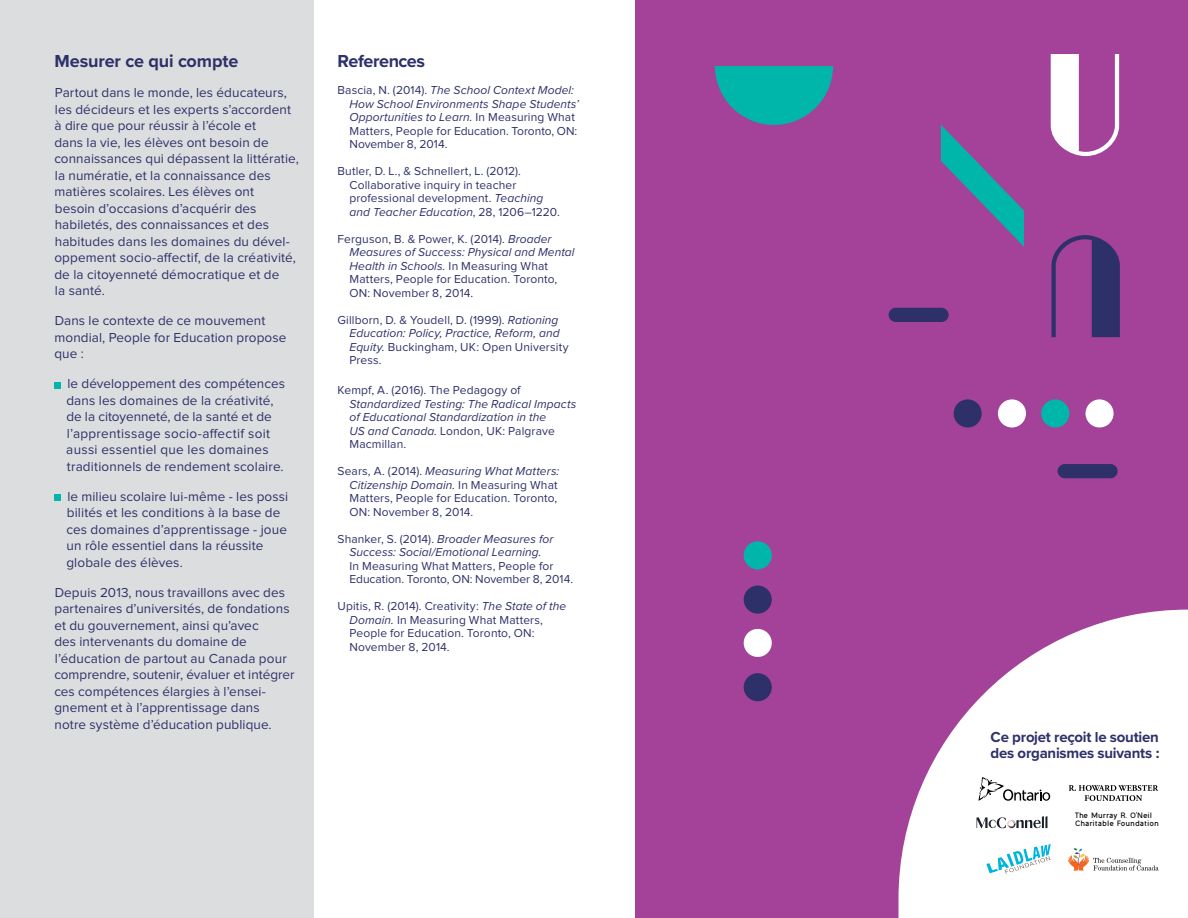
<style>
.page{position:relative;width:1188px;height:918px;background:#fff}
.page>*{position:absolute;margin:0;border:0;box-sizing:border-box;transform-origin:0 0}
.t1{font:700 18px "Proxima Nova";letter-spacing:-.01em;color:#2e3169}
.t2{font:700 15px/16.5px "Proxima Nova";letter-spacing:-.015em;color:#2e3169}
.t3{font:13.5px/16.5px "Proxima Nova";letter-spacing:.01em;color:#2e3169}
.t4{font:12px/13.5px "Proxima Nova";letter-spacing:.01em;color:#2e3169}
.t5{font:italic 12px/13.5px "Proxima Nova";letter-spacing:.005em;color:#2e3169}
.t6{font:700 7.05px/8.4px "Ogonek";color:#000}
.s1{font-style:italic}
.s2{font-style:normal}
</style>
<div class="page">
<div style="left:0;top:0;width:313px;height:918px;background:#dcddde"></div>
<svg style="left:54px;top:382px;width:6px;height:6px"></svg>
<svg style="left:54px;top:495px;width:6px;height:6px"></svg>
<div style="left:636px;top:0;width:552px;height:918px;background:#a34298"></div>
<svg style="left:715px;top:66px;width:118px;height:59px"></svg>
<div style="left:889px;top:308px;width:60px;height:14px;background:#2e3169;border-radius:7px"></div>
<div style="left:1058px;top:464px;width:60px;height:14px;background:#2e3169;border-radius:7px"></div>
<div style="left:954px;top:399px;width:28px;height:28px;background:#2e3169;border-radius:50%"></div>
<div style="left:998px;top:399px;width:28px;height:28px;background:#fff;border-radius:50%"></div>
<div style="left:1041px;top:399px;width:28px;height:28px;background:#00b6aa;border-radius:50%"></div>
<div style="left:1086px;top:399px;width:28px;height:28px;background:#fff;border-radius:50%"></div>
<div style="left:744px;top:673px;width:28px;height:28px;background:#2e3169;border-radius:50%"></div>
<div style="left:744px;top:629px;width:28px;height:28px;background:#fff;border-radius:50%"></div>
<div style="left:744px;top:586px;width:28px;height:28px;background:#2e3169;border-radius:50%"></div>
<div style="left:744px;top:541px;width:28px;height:28px;background:#00b6aa;border-radius:50%"></div>
<svg style="left:941px;top:125px;width:83px;height:122px"></svg>
<svg style="left:1051px;top:54px;width:68px;height:102px"></svg>
<svg style="left:1051px;top:235px;width:69px;height:102px"></svg>
<svg style="left:899px;top:610px;width:289px;height:308px;fill:#fff"></svg>
<svg style="left:977px;top:816px;width:70px;height:12px"></svg>
<svg style="left:1068px;top:848px;width:91px;height:23px;background:#eae0da"></svg>
<svg style="left:1069px;top:785px;width:89px;height:16px"></svg>
<svg style="left:986px;top:844px;width:65px;height:30px;background:#c7ebf3"></svg>
<svg style="left:979px;top:777px;width:71px;height:24px;background:#d4d4d4"></svg>
<h1 class="t1" style="left:55px;top:48px;width:185px">Mesurer ce qui compte</h1>
<p class="t3" style="left:54px;top:85px;width:246px">Partout dans le monde, les éducateurs, les décideurs et les experts s’accordent à dire que pour réussir à l’école et<br>dans la vie, les élèves ont besoin de connaissances qui dépassent la littératie, la numératie, et la connaissance des matières scolaires. Les élèves ont<br>besoin d’occasions d’acquérir des habiletés, des connaissances et des habitudes dans les domaines du dével&shy;oppement socio-affectif, de la créativité, de la citoyenneté démocratique et de<br>la santé.</p>
<p class="t3" style="left:54px;top:313px;width:233px">Dans le contexte de ce mouvement mondial, People for Education propose que :</p>
<p class="t3" style="left:66px;top:376px;width:220px">le développement des compétences dans les domaines de la créativité, de la citoyenneté, de la santé et de l’apprentissage socio-affectif soit aussi essentiel que les domaines traditionnels de rendement scolaire.</p>
<p class="t3" style="left:66px;top:489px;width:223px">le milieu scolaire lui-même - les possi bilités et les conditions à la base de ces domaines d’apprentissage - joue un rôle essentiel dans la réussite globale des élèves.</p>
<p class="t3" style="left:54px;top:585px;width:242px">Depuis 2013, nous travaillons avec des partenaires d’universités, de fondations et du gouvernement, ainsi qu’avec<br>des intervenants du domaine de l’éducation de partout au Canada pour comprendre, soutenir, évaluer et intégrer ces compétences élargies à l’ensei&shy;gnement et à l’apprentissage dans notre système d’éducation publique.</p>
<h1 class="t1" style="left:338px;top:48px;width:89px">References</h1>
<p class="t4" style="left:350px;top:84px;width:231px;text-indent:-12px">Bascia, N. (2014). <span class="s1">The School Context Model:<br>How School Environments Shape Students’ Opportunities to Learn.</span> In Measuring What Matters, People for Education. Toronto, ON:<br>November 8, 2014.</p>
<p class="t4" style="left:350px;top:165px;width:212px;text-indent:-12px">Butler, D. L., &amp; Schnellert, L. (2012).<br>Collaborative inquiry in teacher professional development. <span class="s1">Teaching and Teacher Education</span>, 28, 1206–1220.</p>
<p class="t4" style="left:350px;top:233px;width:227px;text-indent:-12px">Ferguson, B. &amp; Power, K. (2014). <span class="s1">Broader Measures of Success: Physical and Mental Health in Schools.</span> In Measuring What Matters, People for Education. Toronto, ON: November 8, 2014.</p>
<p class="t4" style="left:350px;top:314px;width:221px;text-indent:-12px">Gillborn, D. &amp; Youdell, D. (1999). <span class="s1">Rationing Education: Policy, Practice, Reform, and Equity.</span> Buckingham, UK: Open University Press.</p>
<p class="t4" style="left:338px;top:384px;width:185px">Kempf, A. (2016). The Pedagogy of</p>
<p class="t5" style="left:350px;top:397px;width:228px">Standardized Testing: The Radical Impacts of Educational Standardization in the<br>US and Canada. <span class="s2">London, UK: Palgrave<br>Macmillan.</span></p>
<p class="t4" style="left:350px;top:465px;width:211px;text-indent:-12px">Sears, A. (2014). <span class="s1">Measuring What Matters:<br>Citizenship Domain.</span> In Measuring What Matters, People for Education. Toronto, ON: November 8, 2014.</p>
<p class="t5" style="left:338px;top:532px;width:217px;text-align:center"><span class="s2">Shanker, S. (2014).</span> Broader Measures for<br>Success: Social/Emotional Learning.</p>
<p class="t4" style="left:350px;top:560px;width:225px">In Measuring What Matters, People for<br>Education. Toronto, ON: November 8, 2014.</p>
<p class="t4" style="left:350px;top:600px;width:218px;text-indent:-12px">Upitis, R. (2014). Creativity: <span class="s1">The State of the Domain.</span> In Measuring What Matters, People for Education. Toronto, ON:<br>November 8, 2014.</p>
<p class="t2" style="left:991px;top:728px;width:170px">Ce projet reçoit le soutien des organismes suivants :</p>
<p class="t6" style="left:1075px;top:811px;width:85px">The Murray R. O’Neil<br>Charitable Foundation</p>
</div>
